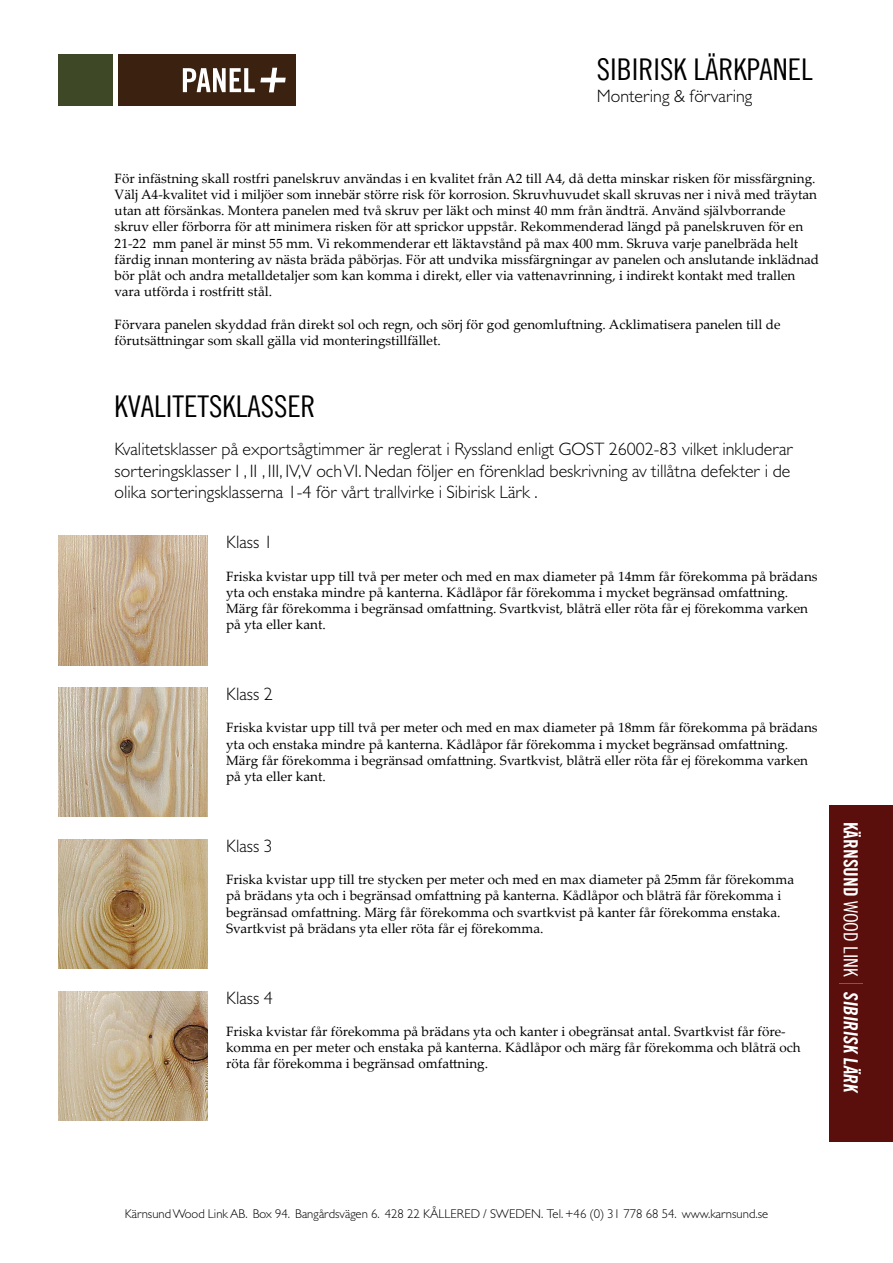
<style>
.page{position:relative;width:893px;height:1263px;background:#fff}
.page>*{position:absolute;margin:0;border:0;box-sizing:border-box;transform-origin:0 0}
.t1{font:30px "Trade Gothic LT Cond Eighteen";color:#000}
.t2{font:19.5px "Trade Gothic LT Pro Bd Cn 20";color:#fff}
.t3{font:300 18px/21.6px "Gill Sans MT Pro";color:#000}
.t4{font:13.5px/16.2px "Palatino Linotype";color:#000}
.t5{font:300 12.75px "Gill Sans MT Pro";color:#000}
.s1{font-family:"Trade Gothic LT Cond Eighteen"}
</style>
<div class="page">
<div style="left:830px;top:805px;width:63px;height:337px;background:#5b0f0c"></div>
<svg style="left:839px;top:983px;width:24px;height:1px"></svg>
<div style="left:118px;top:54px;width:179px;height:52px;background:#3a2110"></div>
<div style="left:58px;top:54px;width:55px;height:52px;background:#3e4827"></div>
<svg style="left:183px;top:68px;width:103px;height:24px"></svg>
<img style="left:58px;top:991px;width:149px;height:129px">
<img style="left:58px;top:839px;width:149px;height:130px">
<img style="left:58px;top:688px;width:149px;height:129px">
<img style="left:58px;top:536px;width:149px;height:129px">
<p class="t1" style="left:597px;top:52px;width:217px">SIBIRISK LÄRKPANEL</p>
<p class="t3" style="left:597px;top:85px;width:157px">Montering &amp; förvaring</p>
<p class="t4" style="left:115px;top:170px;width:706px">För infästning skall rostfri panelskruv användas i en kvalitet från A2 till A4, då detta minskar risken för missfärgning.<br>Välj A4-kvalitet vid i miljöer som innebär större risk för korrosion. Skruvhuvudet skall skruvas ner i nivå med träytan utan att försänkas. Montera panelen med två skruv per läkt och minst 40 mm från ändträ. Använd självborrande skruv eller förborra för att minimera risken för att sprickor uppstår. Rekommenderad längd på panelskruven för en 21-22 mm panel är minst 55 mm. Vi rekommenderar ett läktavstånd på max 400 mm. Skruva varje panelbräda helt färdig innan montering av nästa bräda påbörjas. För att undvika missfärgningar av panelen och anslutande inklädnad bör plåt och andra metalldetaljer som kan komma i direkt, eller via vattenavrinning, i indirekt kontakt med trallen vara utförda i rostfritt stål.</p>
<p class="t4" style="left:115px;top:315px;width:667px">Förvara panelen skyddad från direkt sol och regn, och sörj för god genomluftning. Acklimatisera panelen till de förutsättningar som skall gälla vid monteringstillfället.</p>
<p class="t1" style="left:115px;top:389px;width:203px">KVALITETSKLASSER</p>
<p class="t3" style="left:115px;top:438px;width:680px">Kvalitetsklasser på exportsågtimmer är reglerat i Ryssland enligt GOST 26002-83 vilket inkluderar sorteringsklasser I , II , III, IV,V och VI. Nedan följer en förenklad beskrivning av tillåtna defekter i de olika sorteringsklasserna 1-4 för vårt trallvirke i Sibirisk Lärk .</p>
<p class="t3" style="left:226px;top:531px;width:48px">Klass 1</p>
<p class="t4" style="left:226px;top:567px;width:593px">Friska kvistar upp till två per meter och med en max diameter på 14mm får förekomma på brädans yta och enstaka mindre på kanterna. Kådlåpor får förekomma i mycket begränsad omfattning.<br>Märg får förekomma i begränsad omfattning. Svartkvist, blåträ eller röta får ej förekomma varken på yta eller kant.</p>
<p class="t3" style="left:226px;top:683px;width:48px">Klass 2</p>
<p class="t4" style="left:226px;top:719px;width:593px">Friska kvistar upp till två per meter och med en max diameter på 18mm får förekomma på brädans yta och enstaka mindre på kanterna. Kådlåpor får förekomma i mycket begränsad omfattning.<br>Märg får förekomma i begränsad omfattning. Svartkvist, blåträ eller röta får ej förekomma varken på yta eller kant.</p>
<p class="t3" style="left:226px;top:835px;width:48px">Klass 3</p>
<p class="t4" style="left:226px;top:871px;width:569px">Friska kvistar upp till tre stycken per meter och med en max diameter på 25mm får förekomma</p>
<p class="t4" style="left:226px;top:887px;width:557px">på brädans yta och i begränsad omfattning på kanterna. Kådlåpor och blåträ får förekomma i</p>
<p class="t4" style="left:226px;top:903px;width:556px">begränsad omfattning. Märg får förekomma och svartkvist på kanter får förekomma enstaka.</p>
<p class="t4" style="left:226px;top:919px;width:319px">Svartkvist på brädans yta eller röta får ej förekomma.</p>
<p class="t3" style="left:226px;top:986px;width:48px">Klass 4</p>
<p class="t4" style="left:226px;top:1023px;width:561px">Friska kvistar får förekomma på brädans yta och kanter i obegränsat antal. Svartkvist får före-</p>
<p class="t4" style="left:226px;top:1039px;width:576px">komma en per meter och enstaka på kanterna. Kådlåpor och märg får förekomma och blåträ och röta får förekomma i begränsad omfattning.</p>
<p class="t2" style="left:862px;top:822px;width:156px;rotate:90deg">KÄRNSUND <span class="s1">WOOD LINK</span></p>
<p class="t2" style="left:862px;top:991px;width:105px;rotate:90deg">SIBIRISK LÄRK</p>
<p class="t5" style="left:125px;top:1206px;width:645px">Kärnsund Wood Link AB. Box 94. Bangårdsvägen 6. 428 22 KÅLLERED / SWEDEN. Tel. +46 (0) 31 778 68 54. www.karnsund.se</p>
</div>
